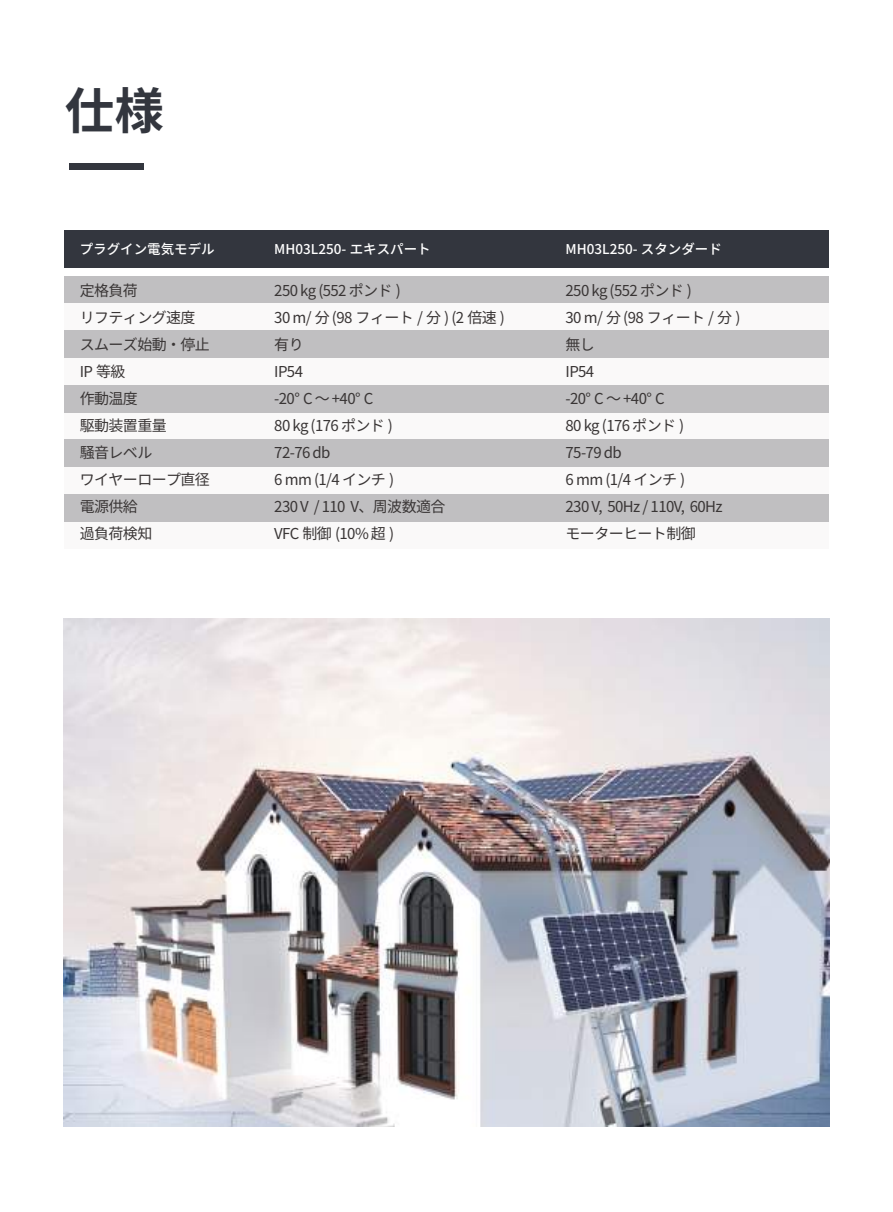
<style>
.page{position:relative;width:893px;height:1212px;background:#fff}
.page>*{position:absolute;margin:0;border:0;box-sizing:border-box;transform-origin:0 0}
.t1{font:700 49.5px "Noto Sans CJ Kjp";color:#33363e}
.t2{font:15px/27px "Noto Sans CJ Kjp";letter-spacing:-.04em;color:#393535}
.t3{font:500 13.5px "Noto Sans CJ Kjp";color:#fff}
</style>
<div class="page">
<div style="left:64px;top:230px;width:765px;height:38px;background:#33363e"></div>
<div style="left:64px;top:276px;width:765px;height:28px;background:#c0bfc1"></div>
<div style="left:64px;top:304px;width:765px;height:27px;background:#faf9f9"></div>
<div style="left:64px;top:412px;width:765px;height:28px;background:#faf9f9"></div>
<div style="left:64px;top:331px;width:765px;height:27px;background:#c0bfc1"></div>
<div style="left:64px;top:440px;width:765px;height:27px;background:#c0bfc1"></div>
<div style="left:64px;top:358px;width:765px;height:27px;background:#faf9f9"></div>
<div style="left:64px;top:467px;width:765px;height:27px;background:#faf9f9"></div>
<div style="left:64px;top:522px;width:765px;height:27px;background:#faf9f9"></div>
<div style="left:64px;top:385px;width:765px;height:27px;background:#c0bfc1"></div>
<div style="left:64px;top:494px;width:765px;height:27px;background:#c0bfc1"></div>
<img style="left:64px;top:619px;width:765px;height:508px">
<div style="left:70px;top:163px;width:74px;height:7px;background:#33363e"></div>
<h1 class="t1" style="left:65px;top:83px;width:100px">仕様</h1>
<p class="t3" style="left:80px;top:242px;width:136px">プラグイン電気モデル</p>
<p class="t3" style="left:274px;top:242px;width:158px">MH03L250- エキスパート</p>
<p class="t3" style="left:566px;top:242px;width:158px">MH03L250- スタンダード</p>
<p class="t2" style="left:80px;top:277px;width:132px">定格負荷<br>リフティング速度スムーズ始動・停止<br>IP 等級<br>作動温度<br>駆動装置重量<br>騒音レベル<br>ワイヤーロープ直径電源供給<br>過負荷検知</p>
<p class="t2" style="left:274px;top:277px;width:232px">250 kg (552 ポンド )<br>30 m/ 分 (98 フィート / 分 ) (2 倍速 )有り<br>IP54<br>-20° C ～ +40° C<br>80 kg (176 ポンド )<br>72-76 db<br>6 mm (1/4 インチ )<br>230 V / 110 V、周波数適合<br>VFC 制御 (10% 超 )</p>
<p class="t2" style="left:566px;top:277px;width:176px">250 kg (552 ポンド )<br>30 m/ 分 (98 フィート / 分 )無し<br>IP54<br>-20° C ～ +40° C<br>80 kg (176 ポンド )<br>75-79 db<br>6 mm (1/4 インチ )<br>230 V, 50Hz / 110V, 60Hzモーターヒート制御</p>
</div>
